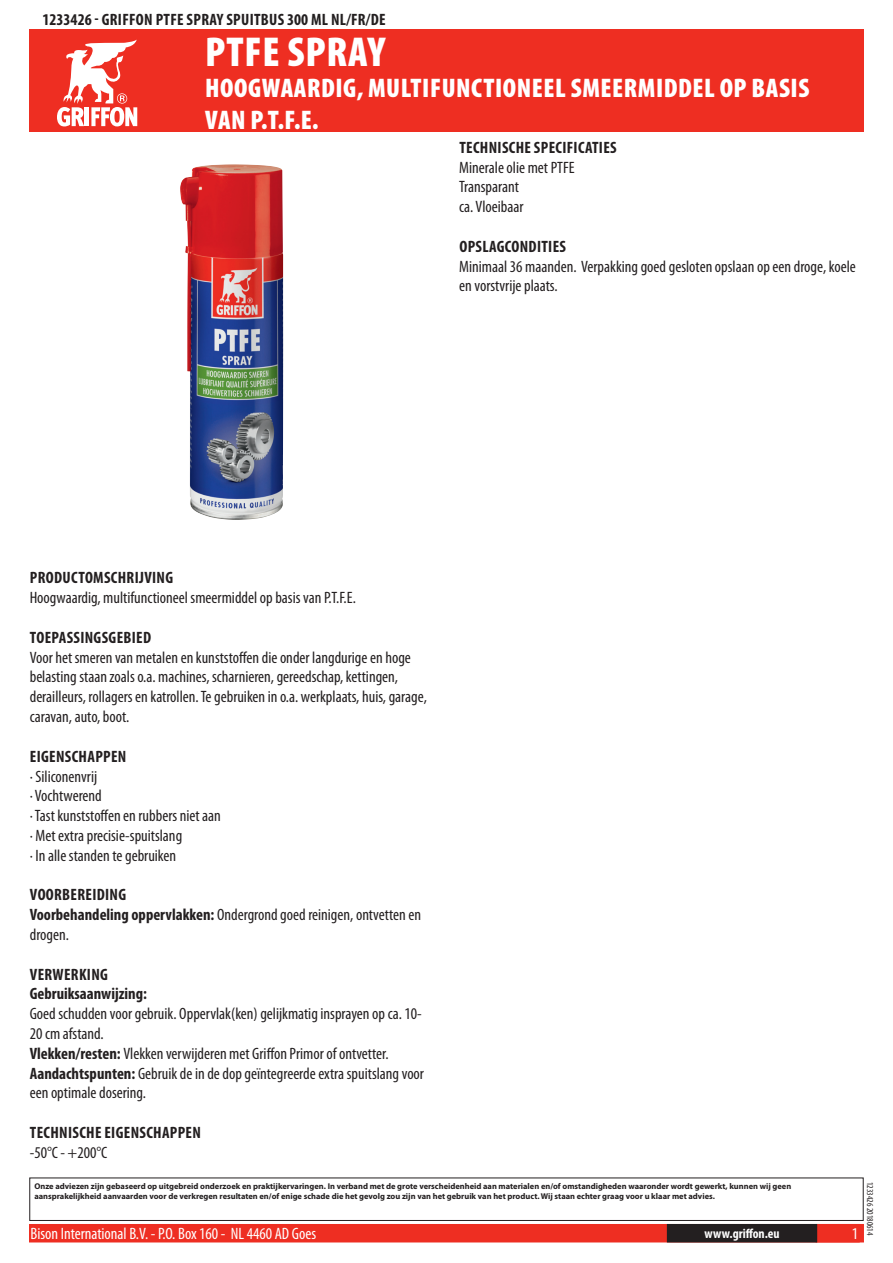
<style>
.page{position:relative;width:893px;height:1263px;background:#fff}
.page>*{position:absolute;margin:0;border:0;box-sizing:border-box;transform-origin:0 0}
.t1{font:900 condensed 42px "Myriad Pro";color:#fff}
.t2{font:900 condensed 27px/32.4px "Myriad Pro";letter-spacing:.02em;color:#fff}
.t3{font:condensed 16.5px/19.8px "Myriad Pro";color:#231f20}
.t4{font:700 condensed 16.5px/19.8px "Myriad Pro";letter-spacing:.02em;color:#231f20}
.t5{font:condensed 16.5px "Myriad Pro";color:#fff}
.t6{font:700 condensed 13.5px "Myriad Pro";color:#fff}
.t7{font:condensed 9px "Myriad Pro";color:#231f20}
.t8{font:700 8.4px/10.1px "Myriad Pro";color:#231f20}
.s1{font-weight:400}
.s2{font-weight:700}
</style>
<div class="page">
<div style="left:30px;top:1225px;width:833px;height:17px;background:#ee2e22"></div>
<div style="left:29px;top:1224px;width:835px;height:18px;border:2px solid #ee2e22"></div>
<div style="left:816px;top:1224px;width:44px;height:18px;border:2px solid #ee2e22"></div>
<div style="left:668px;top:1225px;width:148px;height:17px;background:#231f20"></div>
<div style="left:667px;top:1224px;width:150px;height:18px;border:2px solid #231f20"></div>
<div style="left:29px;top:1177px;width:835px;height:44px;border:1px solid #231f20"></div>
<div style="left:30px;top:30px;width:834px;height:102px;background:#ee2e22"></div>
<svg style="left:57px;top:39px;width:80px;height:87px"></svg>
<img style="left:180px;top:164px;width:103px;height:356px">
<p class="t4" style="left:43px;top:9px;width:345px">1233426 - GRIFFON PTFE SPRAY SPUITBUS 300 ML NL/FR/DE</p>
<h1 class="t1" style="left:205px;top:25px;width:19px">PTFE</h1>
<h1 class="t1" style="left:287px;top:25px;width:99px">SPRAY</h1>
<h2 class="t2" style="left:205px;top:71px;width:606px">HOOGWAARDIG, MULTIFUNCTIONEEL SMEERMIDDEL OP BASIS<br>VAN P.T.F.E.</h2>
<p class="t4" style="left:459px;top:137px;width:152px">TECHNISCHE SPECIFICATIES</p>
<p class="t3" style="left:459px;top:157px;width:117px">Minerale olie met PTFE<br>Transparant<br>ca. Vloeibaar</p>
<p class="t4" style="left:459px;top:236px;width:101px">OPSLAGCONDITIES</p>
<p class="t3" style="left:459px;top:256px;width:398px">Minimaal 36 maanden. Verpakking goed gesloten opslaan op een droge, koele en vorstvrije plaats.</p>
<p class="t4" style="left:30px;top:568px;width:144px">PRODUCTOMSCHRIJVING</p>
<p class="t3" style="left:30px;top:588px;width:328px">Hoogwaardig, multifunctioneel smeermiddel op basis van P.T.F.E.</p>
<p class="t4" style="left:30px;top:627px;width:72px">TOEPASSINGSGE</p>
<p class="t4" style="left:124px;top:627px;width:21px">BIED</p>
<p class="t3" style="left:30px;top:647px;width:399px">Voor het smeren van metalen en kunststoffen die onder langdurige en hoge belasting staan zoals o.a. machines, scharnieren, gereedschap, kettingen, derailleurs, rollagers en katrollen. Te gebruiken in o.a. werkplaats, huis, garage, caravan, auto, boot.</p>
<p class="t4" style="left:30px;top:746px;width:98px">EIGENSCHAPPEN</p>
<p class="t3" style="left:30px;top:766px;width:193px">· Siliconenvrij<br>· Vochtwerend<br>· Tast kunststoffen en rubbers niet aan · Met extra precisie-spuitslang<br>· In alle standen te gebruiken</p>
<p class="t4" style="left:30px;top:884px;width:393px">VOORBEREIDING<br>VOORBEHANDELING OPPERVLAKKEN: <span class="s1">Ondergrond goed reinigen, ontvetten en drogen.</span></p>
<p class="t4" style="left:30px;top:964px;width:119px">VERWERKING<br>GEBRUIKSAANWIJZING:</p>
<p class="t3" style="left:30px;top:1003px;width:396px">Goed schudden voor gebruik. Oppervlak(ken) gelijkmatig insprayen op ca. 10- 20 cm afstand.<br><span class="s2">VLEKKEN/RESTEN:</span> Vlekken verwijderen met Griffon Primor of ontvetter.<br><span class="s2">AANDACHTSPUNTEN:</span> Gebruik de in de dop geïntegreerde extra spuitslang voor een optimale dosering.</p>
<p class="t4" style="left:30px;top:1122px;width:173px">TECHNISCHE EIGENSCHAPPEN</p>
<p class="t3" style="left:30px;top:1142px;width:79px">-50°C - +200°C</p>
<p class="t8" style="left:34px;top:1181px;width:758px">Onze adviezen zijn gebaseerd op uitgebreid onderzoek en praktijkervaringen. In verband met de grote verscheidenheid aan materialen en/of omstandigheden waaronder wordt gewerkt, kunnen wij geen aansprakelijkheid aanvaarden voor de verkregen resultaten en/of enige schade die het gevolg zou zijn van het gebruik van het product. Wij staan echter graag voor u klaar met advies.</p>
<p class="t5" style="left:31px;top:1224px;width:287px">Bison International B.V. - P.O. Box 160 - NL 4460 AD Goes</p>
<p class="t6" style="left:704px;top:1225px;width:77px">WWW.GRIFFON.EU</p>
<p class="t5" style="left:852px;top:1224px;width:8px">1</p>
<p class="t7" style="left:875px;top:1182px;width:55px;rotate:90deg">1233426 20180614</p>
</div>
